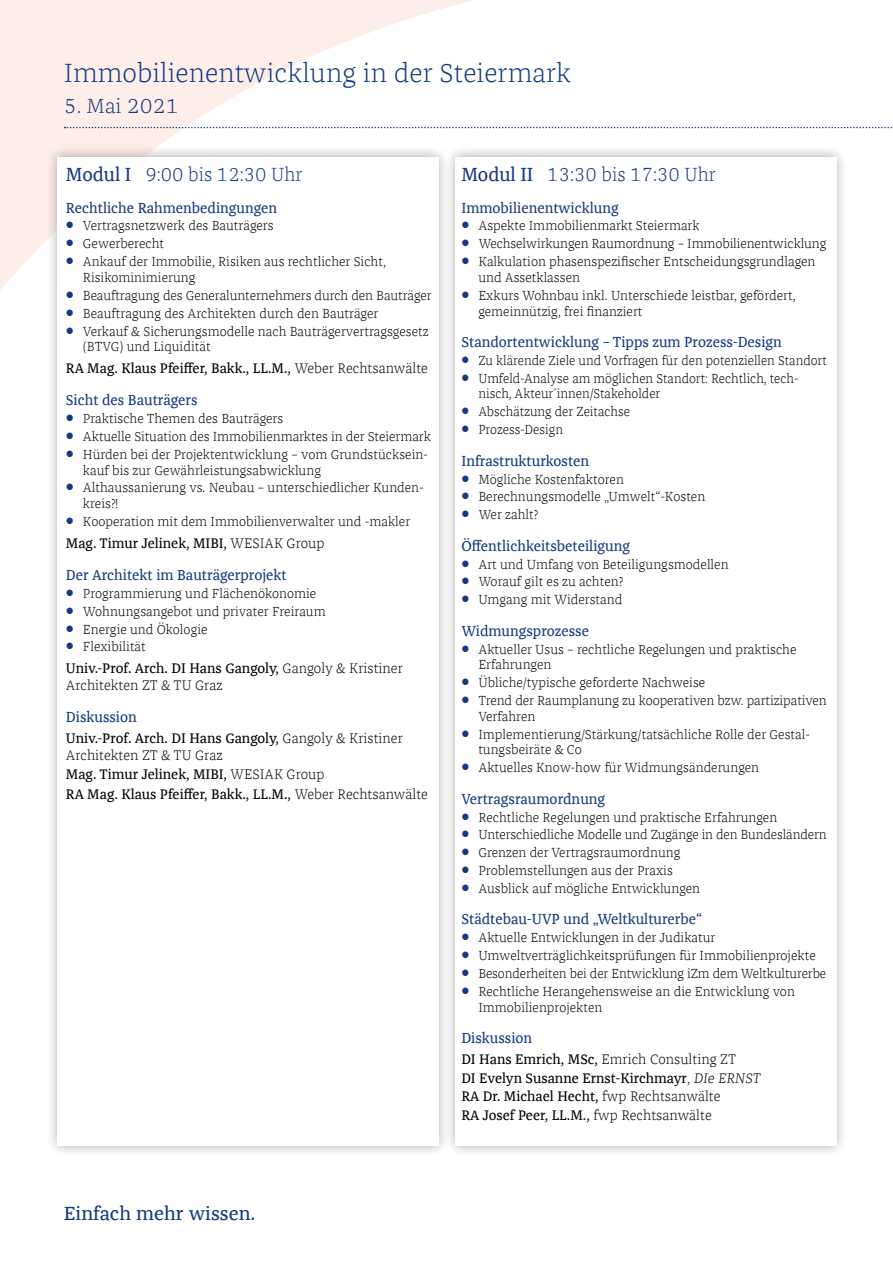
<style>
.page{position:relative;width:893px;height:1263px;background:#fff}
.page>*{position:absolute;margin:0;border:0;box-sizing:border-box;transform-origin:0 0}
.t1{font:300 27px "Franziska Offc Pro";color:#143981}
.t2{font:300 21px "Franziska Offc Pro";color:#143981}
.t3{font:300 19.5px "Franziska Offc Pro";color:#143981;scale:.95 1}
.t4{font:19.5px "Franziska Offc Pro";color:#143981}
.t5{font:15px "Franziska Offc Pro";color:#143981;scale:.95 1}
.t6{font:14.25px/18.6px "Franziska Offc Pro";color:#000}
.t7{font:300 14.25px/16.5px "Franziska Offc Pro";color:#000}
.t8{font:300 13.5px/15.8px "Franziska Offc Pro";color:#000}
.t9{font:300 13.5px/15.8px "Franziska Offc Pro";color:#000;scale:.94 1}
.t10{font:300 13.5px "Franziska Offc Pro";color:#000;scale:.96 1}
.t11{font:300 13.5px "Franziska Offc Pro";color:#000;scale:.95 1}
.s1{font-weight:400}
.s2{color:#143981}
.s3{font-weight:300}
</style>
<div class="page">
<svg style="left:0;top:0;width:892px;height:290px"></svg>
<svg style="left:65px;top:127px;width:827px;height:1px"></svg>
<div style="left:45px;top:144px;width:405px;height:1013px;background:#000;opacity:.33"></div>
<div style="left:57px;top:157px;width:381px;height:988px;background:#fff"></div>
<div style="left:443px;top:144px;width:405px;height:1013px;background:#000;opacity:.33"></div>
<div style="left:455px;top:157px;width:381px;height:988px;background:#fff"></div>
<h1 class="t1" style="left:64px;top:56px;width:509px">Immobilienentwicklung in der Steiermark</h1>
<h2 class="t2" style="left:64px;top:93px;width:116px">5. Mai 2021</h2>
<h3 class="t3" style="left:66px;top:162px;width:250px"><span class="s1">Modul I</span> 9:00 bis 12:30 Uhr</h3>
<p class="t5" style="left:66px;top:198px;width:224px">Rechtliche Rahmenbedingungen</p>
<p class="t8" style="left:66px;top:218px;width:209px"><span class="s2">•</span> Vertragsnetzwerk des Bauträgers</p>
<p class="t8" style="left:66px;top:236px;width:100px"><span class="s2">•</span> Gewerberecht</p>
<p class="t8" style="left:83px;top:254px;width:304px;text-indent:-17px"><span class="s2">•</span> Ankauf der Immobilie, Risiken aus rechtlicher Sicht,<br>Risikominimierung</p>
<p class="t8" style="left:66px;top:287px;width:367px"><span class="s2">•</span> Beauftragung des Generalunternehmers durch den Bauträger</p>
<p class="t8" style="left:66px;top:305px;width:314px"><span class="s2">•</span> Beauftragung des Architekten durch den Bauträger</p>
<p class="t8" style="left:83px;top:323px;width:347px;text-indent:-17px"><span class="s2">•</span> Verkauf &amp; Sicherungsmodelle nach Bauträgervertragsgesetz (BTVG) und Liquidität</p>
<p class="t6" style="left:66px;top:359px;width:364px">RA Mag. Klaus Pfeiffer, Bakk., LL.M., <span class="s3">Weber Rechtsanwälte</span></p>
<p class="t5" style="left:66px;top:391px;width:140px">Sicht des Bauträgers</p>
<p class="t8" style="left:66px;top:410px;width:219px"><span class="s2">•</span> Praktische Themen des Bauträgers</p>
<p class="t8" style="left:66px;top:428px;width:367px"><span class="s2">•</span> Aktuelle Situation des Immobilienmarktes in der Steiermark</p>
<p class="t8" style="left:83px;top:446px;width:347px;text-indent:-17px"><span class="s2">•</span> Hürden bei der Projektentwicklung – vom Grundstücksein&shy;kauf bis zur Gewährleistungsabwicklung</p>
<p class="t8" style="left:83px;top:480px;width:342px;text-indent:-17px"><span class="s2">•</span> Althaussanierung vs. Neubau – unterschiedlicher Kunden&shy;kreis?!</p>
<p class="t8" style="left:66px;top:513px;width:346px"><span class="s2">•</span> Kooperation mit dem Immobilienverwalter und -makler</p>
<p class="t6" style="left:66px;top:533px;width:260px">Mag. Timur Jelinek, MIBI, <span class="s3">WESIAK Group</span></p>
<p class="t5" style="left:66px;top:565px;width:234px">Der Architekt im Bauträgerprojekt</p>
<p class="t8" style="left:66px;top:585px;width:252px"><span class="s2">•</span> Programmierung und Flächenökonomie</p>
<p class="t8" style="left:66px;top:603px;width:261px"><span class="s2">•</span> Wohnungsangebot und privater Freiraum</p>
<p class="t8" style="left:66px;top:621px;width:143px"><span class="s2">•</span> Energie und Ökologie</p>
<p class="t8" style="left:66px;top:639px;width:81px"><span class="s2">•</span> Flexibilität</p>
<p class="t7" style="left:66px;top:660px;width:339px"><span class="s1">Univ.-Prof. Arch. DI Hans Gangoly,</span> Gangoly &amp; Kristiner<br>Architekten ZT &amp; TU Graz</p>
<p class="t5" style="left:66px;top:707px;width:76px">Diskussion</p>
<p class="t7" style="left:66px;top:730px;width:339px"><span class="s1">Univ.-Prof. Arch. DI Hans Gangoly,</span> Gangoly &amp; Kristiner<br>Architekten ZT &amp; TU Graz</p>
<p class="t6" style="left:66px;top:764px;width:364px;line-height:19.5px">Mag. Timur Jelinek, MIBI, <span class="s3">WESIAK Group<br></span>RA Mag. Klaus Pfeiffer, Bakk., LL.M., <span class="s3">Weber Rechtsanwälte</span></p>
<h3 class="t3" style="left:461px;top:162px;width:269px"><span class="s1">Modul II</span> 13:30 bis 17:30 Uhr</h3>
<p class="t5" style="left:461px;top:198px;width:167px">Immobilienentwicklung</p>
<p class="t8" style="left:461px;top:218px;width:240px"><span class="s2">•</span> Aspekte Immobilienmarkt Steiermark</p>
<p class="t8" style="left:461px;top:236px;width:367px"><span class="s2">•</span> Wechselwirkungen Raumordnung – Immobilienentwicklung</p>
<p class="t8" style="left:478px;top:254px;width:339px;text-indent:-17px"><span class="s2">•</span> Kalkulation phasenspezifischer Entscheidungsgrundlagen und Assetklassen</p>
<p class="t8" style="left:478px;top:287px;width:319px;text-indent:-17px"><span class="s2">•</span> Exkurs Wohnbau inkl. Unterschiede leistbar, gefördert, gemeinnützig, frei finanziert</p>
<p class="t5" style="left:461px;top:333px;width:339px">Standortentwicklung – Tipps zum Prozess-Design</p>
<p class="t9" style="left:461px;top:352px;width:390px"><span class="s2">•</span> Zu klärende Ziele und Vorfragen für den potenziellen Standort</p>
<p class="t9" style="left:478px;top:370px;width:342px;text-indent:-17px"><span class="s2">•</span> Umfeld-Analyse am möglichen Standort: Rechtlich, tech&shy;nisch, Akteur<sup>*</sup>innen/Stakeholder</p>
<p class="t9" style="left:461px;top:404px;width:181px"><span class="s2">•</span> Abschätzung der Zeitachse</p>
<p class="t9" style="left:461px;top:422px;width:110px"><span class="s2">•</span> Prozess-Design</p>
<p class="t5" style="left:461px;top:451px;width:136px">Infrastrukturkosten</p>
<p class="t8" style="left:461px;top:471px;width:164px"><span class="s2">•</span> Mögliche Kostenfaktoren</p>
<p class="t8" style="left:461px;top:489px;width:245px"><span class="s2">•</span> Berechnungsmodelle „Umwelt“-Kosten</p>
<p class="t8" style="left:461px;top:507px;width:78px"><span class="s2">•</span> Wer zahlt?</p>
<p class="t5" style="left:461px;top:536px;width:179px">Öffentlichkeitsbeteiligung</p>
<p class="t8" style="left:461px;top:556px;width:269px"><span class="s2">•</span> Art und Umfang von Beteiligungsmodellen</p>
<p class="t8" style="left:461px;top:574px;width:163px"><span class="s2">•</span> Worauf gilt es zu achten?</p>
<p class="t8" style="left:461px;top:592px;width:162px"><span class="s2">•</span> Umgang mit Widerstand</p>
<p class="t5" style="left:461px;top:621px;width:136px">Widmungsprozesse</p>
<p class="t8" style="left:478px;top:641px;width:320px;text-indent:-17px"><span class="s2">•</span> Aktueller Usus – rechtliche Regelungen und praktische<br>Erfahrungen</p>
<p class="t8" style="left:461px;top:674px;width:245px"><span class="s2">•</span> Übliche/typische geforderte Nachweise</p>
<p class="t8" style="left:478px;top:692px;width:350px;text-indent:-17px"><span class="s2">•</span> Trend der Raumplanung zu kooperativen bzw. partizipativen<br>Verfahren</p>
<p class="t8" style="left:478px;top:726px;width:333px;text-indent:-17px"><span class="s2">•</span> Implementierung/Stärkung/tatsächliche Rolle der Gestal&shy;tungsbeiräte &amp; Co</p>
<p class="t8" style="left:461px;top:760px;width:299px"><span class="s2">•</span> Aktuelles Know-how für Widmungsänderungen</p>
<p class="t5" style="left:461px;top:789px;width:153px">Vertragsraumordnung</p>
<p class="t8" style="left:461px;top:809px;width:317px"><span class="s2">•</span> Rechtliche Regelungen und praktische Erfahrungen</p>
<p class="t10" style="left:461px;top:826px;width:382px"><span class="s2">•</span> Unterschiedliche Modelle und Zugänge in den Bundesländern</p>
<p class="t8" style="left:461px;top:845px;width:221px"><span class="s2">•</span> Grenzen der Vertragsraumordnung</p>
<p class="t8" style="left:461px;top:862px;width:213px"><span class="s2">•</span> Problemstellungen aus der Praxis</p>
<p class="t8" style="left:461px;top:880px;width:240px"><span class="s2">•</span> Ausblick auf mögliche Entwicklungen</p>
<p class="t5" style="left:461px;top:910px;width:255px">Städtebau-UVP und „Weltkulturerbe“</p>
<p class="t8" style="left:461px;top:930px;width:256px"><span class="s2">•</span> Aktuelle Entwicklungen in der Judikatur</p>
<p class="t8" style="left:461px;top:947px;width:356px"><span class="s2">•</span> Umweltverträglichkeitsprüfungen für Immobilienprojekte</p>
<p class="t11" style="left:461px;top:965px;width:386px"><span class="s2">•</span> Besonderheiten bei der Entwicklung iZm dem Weltkulturerbe</p>
<p class="t8" style="left:478px;top:983px;width:318px;text-indent:-17px"><span class="s2">•</span> Rechtliche Herangehensweise an die Entwicklung von<br>Immobilienprojekten</p>
<p class="t5" style="left:461px;top:1029px;width:76px">Diskussion</p>
<p class="t6" style="left:461px;top:1049px;width:302px">DI Hans Emrich, MSc, <span class="s3">Emrich Consulting ZT<br></span>DI Evelyn Susanne Ernst-Kirchmayr<span class="s3">, DIe ERNST </span>RA Dr. Michael Hecht, <span class="s3">fwp Rechtsanwälte<br></span>RA Josef Peer, LL.M., <span class="s3">fwp Rechtsanwälte</span></p>
<h3 class="t4" style="left:64px;top:1202px;width:193px">Einfach mehr wissen.</h3>
</div>
